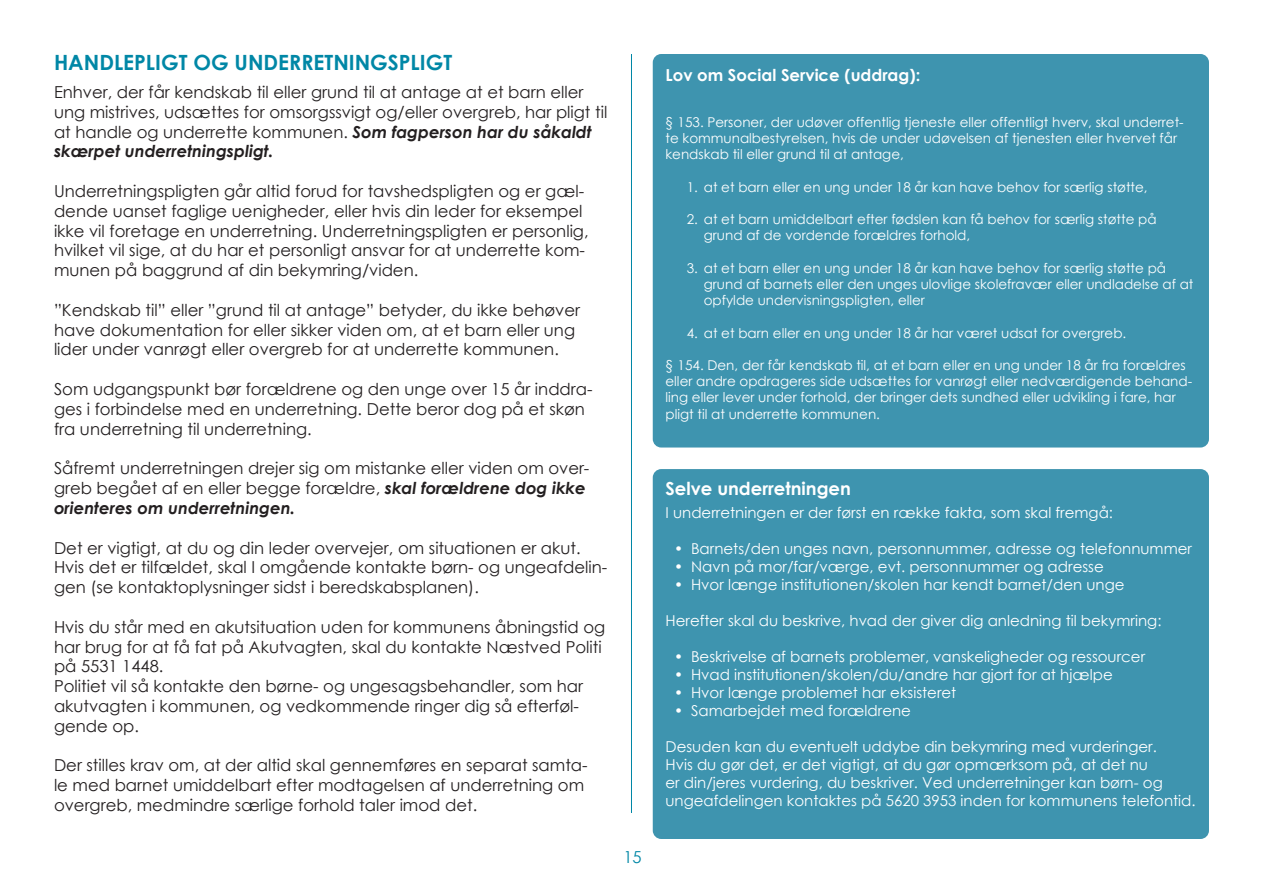
<style>
.page{position:relative;width:1263px;height:893px;background:#fff}
.page>*{position:absolute;margin:0;border:0;box-sizing:border-box;transform-origin:0 0}
.Mellemrubrik_stor{font:700 21px "Century Gothic";color:#0087a6}
.Mellemrubrik_lille{font:700 18px "Century Gothic";color:#fff}
.Brødtekst{font:16.5px/19.8px "Century Gothic";color:#231f20}
.Mellemrubrik_lille-2{font:700 16.5px "Century Gothic";color:#fff}
.t1{font:16.5px "Century Gothic";color:#0087a6}
.Brødtekst-2{font:15px/18px "Century Gothic";color:#fff}
.Brødtekst-3{font:13.5px/16.2px "Century Gothic";color:#fff}
.s1{font-weight:700;font-style:italic}
</style>
<div class="page">
<hr style="left:631px;top:54px;width:1px;height:759px;background:#0087a6">
<div style="left:653px;top:54px;width:556px;height:393px;background:#3e94af;border-radius:9px"></div>
<div style="left:653px;top:469px;width:556px;height:370px;background:#3e94af;border-radius:9px"></div>
<p class="Mellemrubrik_stor" style="left:54px;top:46px;width:400px">HANDLEPLIGT OG UNDERRETNINGSPLIGT</p>
<p class="Brødtekst" style="left:54px;top:82px;width:555px">Enhver, der får kendskab til eller grund til at antage at et barn eller ung mistrives, udsættes for omsorgssvigt og/eller overgreb, har pligt til at handle og underrette kommunen. <span class="s1">Som fagperson har du såkaldt skærpet underretningspligt.</span></p>
<p class="Brødtekst" style="left:54px;top:181px;width:536px">Underretningspligten går altid forud for tavshedspligten og er gæl&shy;dende uanset faglige uenigheder, eller hvis din leder for eksempel ikke vil foretage en underretning. Underretningspligten er personlig, hvilket vil sige, at du har et personligt ansvar for at underrette kom&shy;munen på baggrund af din bekymring/viden.</p>
<p class="Brødtekst" style="left:54px;top:300px;width:528px">”Kendskab til” eller ”grund til at antage” betyder, du ikke behøver have dokumentation for eller sikker viden om, at et barn eller ung lider under vanrøgt eller overgreb for at underrette kommunen.</p>
<p class="Brødtekst" style="left:54px;top:379px;width:540px">Som udgangspunkt bør forældrene og den unge over 15 år inddra&shy;ges i forbindelse med en underretning. Dette beror dog på et skøn fra underretning til underretning.</p>
<p class="Brødtekst" style="left:54px;top:458px;width:537px">Såfremt underretningen drejer sig om mistanke eller viden om over&shy;greb begået af en eller begge forældre, <span class="s1">skal forældrene dog ikke orienteres om underretningen.</span></p>
<p class="Brødtekst" style="left:54px;top:537px;width:555px">Det er vigtigt, at du og din leder overvejer, om situationen er akut.<br>Hvis det er tilfældet, skal I omgående kontakte børn- og ungeafdelin&shy;gen (se kontaktoplysninger sidst i beredskabsplanen).</p>
<p class="Brødtekst" style="left:54px;top:617px;width:553px">Hvis du står med en akutsituation uden for kommunens åbningstid og har brug for at få fat på Akutvagten, skal du kontakte Næstved Politi på 5531 1448.</p>
<p class="Brødtekst" style="left:54px;top:676px;width:531px">Politiet vil så kontakte den børne- og ungesagsbehandler, som har akutvagten i kommunen, og vedkommende ringer dig så efterføl&shy;gende op.</p>
<p class="Brødtekst" style="left:54px;top:755px;width:535px">Der stilles krav om, at der altid skal gennemføres en separat samta&shy;le med barnet umiddelbart efter modtagelsen af underretning om overgreb, medmindre særlige forhold taler imod det.</p>
<p class="t1" style="left:623px;top:845px;width:20px">15</p>
<p class="Mellemrubrik_lille-2" style="left:665px;top:62px;width:256px">Lov om Social Service (uddrag):</p>
<p class="Brødtekst-3" style="left:665px;top:114px;width:520px">§ 153. Personer, der udøver offentlig tjeneste eller offentligt hverv, skal underret&shy;te kommunalbestyrelsen, hvis de under udøvelsen af tjenesten eller hvervet får kendskab til eller grund til at antage,</p>
<p class="Brødtekst-3" style="left:687px;top:179px;width:462px">1. at et barn eller en ung under 18 år kan have behov for særlig støtte,</p>
<p class="Brødtekst-3" style="left:704px;top:211px;width:454px;text-indent:-17px">2. at et barn umiddelbart efter fødslen kan få behov for særlig støtte på grund af de vordende forældres forhold,</p>
<p class="Brødtekst-3" style="left:704px;top:260px;width:491px;text-indent:-17px">3. at et barn eller en ung under 18 år kan have behov for særlig støtte på grund af barnets eller den unges ulovlige skolefravær eller undladelse af at opfylde undervisningspligten, eller</p>
<p class="Brødtekst-3" style="left:687px;top:324px;width:441px">4. at et barn eller en ung under 18 år har været udsat for overgreb.</p>
<p class="Brødtekst-3" style="left:665px;top:357px;width:528px">§ 154. Den, der får kendskab til, at et barn eller en ung under 18 år fra forældres eller andre opdrageres side udsættes for vanrøgt eller nedværdigende behand&shy;ling eller lever under forhold, der bringer dets sundhed eller udvikling i fare, har pligt til at underrette kommunen.</p>
<p class="Mellemrubrik_lille" style="left:665px;top:475px;width:187px">Selve underretningen</p>
<p class="Brødtekst-2" style="left:665px;top:503px;width:449px">I underretningen er der først en række fakta, som skal fremgå:</p>
<p class="Brødtekst-2" style="left:674px;top:539px;width:519px">• Barnets/den unges navn, personnummer, adresse og telefonnummer</p>
<p class="Brødtekst-2" style="left:674px;top:557px;width:431px">• Navn på mor/far/værge, evt. personnummer og adresse</p>
<p class="Brødtekst-2" style="left:674px;top:575px;width:452px">• Hvor længe institutionen/skolen har kendt barnet/den unge</p>
<p class="Brødtekst-2" style="left:665px;top:611px;width:497px">Herefter skal du beskrive, hvad der giver dig anledning til bekymring:</p>
<p class="Brødtekst-2" style="left:674px;top:647px;width:473px">• Beskrivelse af barnets problemer, vanskeligheder og ressourcer</p>
<p class="Brødtekst-2" style="left:674px;top:665px;width:440px">• Hvad institutionen/skolen/du/andre har gjort for at hjælpe</p>
<p class="Brødtekst-2" style="left:674px;top:683px;width:284px">• Hvor længe problemet har eksisteret</p>
<p class="Brødtekst-2" style="left:674px;top:701px;width:238px">• Samarbejdet med forældrene</p>
<p class="Brødtekst-2" style="left:665px;top:737px;width:493px">Desuden kan du eventuelt uddybe din bekymring med vurderinger.</p>
<p class="Brødtekst-2" style="left:665px;top:755px;width:484px">Hvis du gør det, er det vigtigt, at du gør opmærksom på, at det nu</p>
<p class="Brødtekst-2" style="left:665px;top:773px;width:532px">er din/jeres vurdering, du beskriver. Ved underretninger kan børn- og ungeafdelingen kontaktes på 5620 3953 inden for kommunens telefontid.</p>
</div>
